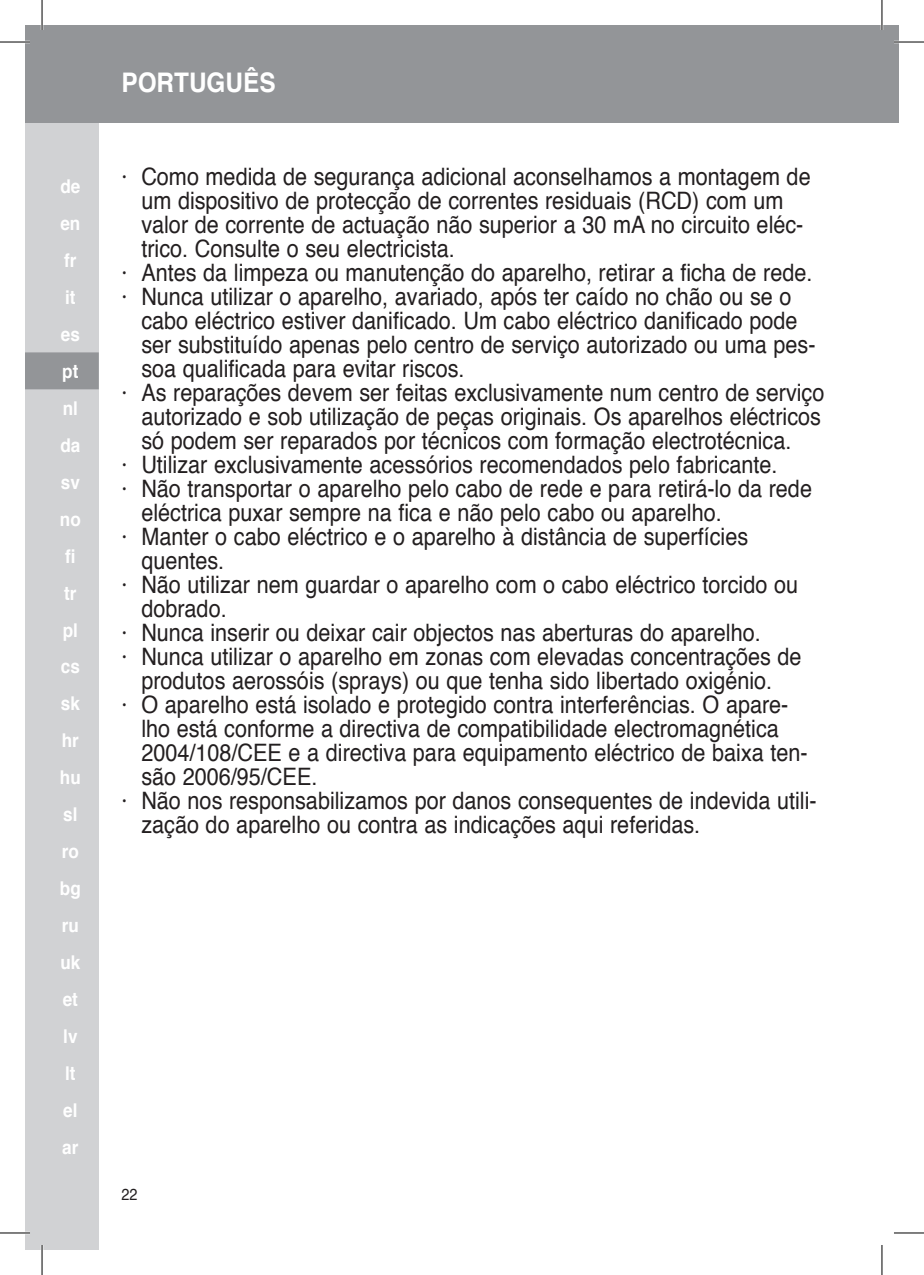
<style>
.page{position:relative;width:924px;height:1275px;background:#fff}
.page>*{position:absolute;margin:0;border:0;box-sizing:border-box;transform-origin:0 0}
.t1{font:700 27px "Helvetica";color:#fff;scale:.9 1}
.t2{font:24px "Helvetica";color:#231f20;scale:.9 1}
.t3{font:700 19px/37px "Helvetica";color:#fff;scale:.9 1}
.t4{font:16px "Helvetica";color:#231f20;scale:.9 1}
</style>
<div class="page">
<div style="left:25px;top:25px;width:74px;height:1225px;background:#d1d2d4"></div>
<div style="left:881px;top:25px;width:17px;height:97px;background:#939598"></div>
<div style="left:25px;top:25px;width:856px;height:97px;background:#939598"></div>
<div style="left:25px;top:352px;width:74px;height:37px;background:#939598"></div>
<hr style="left:0;top:41px;width:30px;height:2px;background:#fff">
<hr style="left:893px;top:41px;width:30px;height:2px;background:#fff">
<hr style="left:0;top:1231px;width:30px;height:3px;background:#fff">
<hr style="left:41px;top:0;width:2px;height:30px;background:#fff">
<hr style="left:41px;top:1245px;width:2px;height:30px;background:#fff">
<hr style="left:880px;top:0;width:2px;height:30px;background:#fff">
<hr style="left:0;top:42px;width:30px;height:1px;background:#000">
<hr style="left:893px;top:42px;width:30px;height:1px;background:#000">
<hr style="left:0;top:1232px;width:30px;height:1px;background:#000">
<hr style="left:893px;top:1232px;width:30px;height:1px;background:#000">
<hr style="left:42px;top:0;width:1px;height:30px;background:#000">
<hr style="left:42px;top:1245px;width:1px;height:30px;background:#000">
<hr style="left:881px;top:0;width:1px;height:30px;background:#000">
<hr style="left:881px;top:1245px;width:1px;height:30px;background:#000">
<p class="t3" style="left:60px;top:168px;width:25px">de en fr it es pt nl da sv no fi tr pl cs sk hr hu sl ro bg ru uk et lv lt el ar</p>
<p class="t1" style="left:121px;top:61px;width:173px">PORTUGUÊS</p>
<p class="t2" style="left:121px;top:158px;width:767px">· Como medida de segurança adicional aconselhamos a montagem de</p>
<p class="t2" style="left:141px;top:182px;width:714px">um dispositivo de protecção de correntes residuais (RCD) com um</p>
<p class="t2" style="left:141px;top:206px;width:736px">valor de corrente de actuação não superior a 30 mA no circuito eléc-</p>
<p class="t2" style="left:141px;top:230px;width:350px">trico. Consulte o seu electricista.</p>
<p class="t2" style="left:121px;top:254px;width:769px">· Antes da limpeza ou manutenção do aparelho, retirar a ficha de rede.</p>
<p class="t2" style="left:121px;top:278px;width:745px">· Nunca utilizar o aparelho, avariado, após ter caído no chão ou se o</p>
<p class="t2" style="left:141px;top:302px;width:730px">cabo eléctrico estiver danificado. Um cabo eléctrico danificado pode</p>
<p class="t2" style="left:141px;top:326px;width:750px">ser substituído apenas pelo centro de serviço autorizado ou uma pes-</p>
<p class="t2" style="left:141px;top:350px;width:360px">soa qualificada para evitar riscos.</p>
<p class="t2" style="left:121px;top:374px;width:782px">· As reparações devem ser feitas exclusivamente num centro de serviço</p>
<p class="t2" style="left:141px;top:398px;width:756px">autorizado e sob utilização de peças originais. Os aparelhos eléctricos</p>
<p class="t2" style="left:141px;top:422px;width:723px">só podem ser reparados por técnicos com formação electrotécnica.</p>
<p class="t2" style="left:121px;top:446px;width:730px">· Utilizar exclusivamente acessórios recomendados pelo fabricante.</p>
<p class="t2" style="left:121px;top:470px;width:768px">· Não transportar o aparelho pelo cabo de rede e para retirá-lo da rede</p>
<p class="t2" style="left:141px;top:494px;width:646px">eléctrica puxar sempre na fica e não pelo cabo ou aparelho.</p>
<p class="t2" style="left:121px;top:518px;width:697px">· Manter o cabo eléctrico e o aparelho à distância de superfícies</p>
<p class="t2" style="left:141px;top:542px;width:94px">quentes.</p>
<p class="t2" style="left:121px;top:566px;width:752px">· Não utilizar nem guardar o aparelho com o cabo eléctrico torcido ou</p>
<p class="t2" style="left:141px;top:590px;width:96px">dobrado.</p>
<p class="t2" style="left:121px;top:614px;width:711px">· Nunca inserir ou deixar cair objectos nas aberturas do aparelho.</p>
<p class="t2" style="left:121px;top:638px;width:756px">· Nunca utilizar o aparelho em zonas com elevadas concentrações de</p>
<p class="t2" style="left:141px;top:662px;width:702px">produtos aerossóis (sprays) ou que tenha sido libertado oxigénio.</p>
<p class="t2" style="left:121px;top:686px;width:742px">· O aparelho está isolado e protegido contra interferências. O apare-</p>
<p class="t2" style="left:141px;top:710px;width:709px">lho está conforme a directiva de compatibilidade electromagnética</p>
<p class="t2" style="left:141px;top:734px;width:741px">2004/108/CEE e a directiva para equipamento eléctrico de baixa ten-</p>
<p class="t2" style="left:141px;top:758px;width:197px">são 2006/95/CEE.</p>
<p class="t2" style="left:121px;top:782px;width:773px">· Não nos responsabilizamos por danos consequentes de indevida utili-</p>
<p class="t2" style="left:141px;top:806px;width:622px">zação do aparelho ou contra as indicações aqui referidas.</p>
<p class="t4" style="left:121px;top:1181px;width:19px">22</p>
</div>
